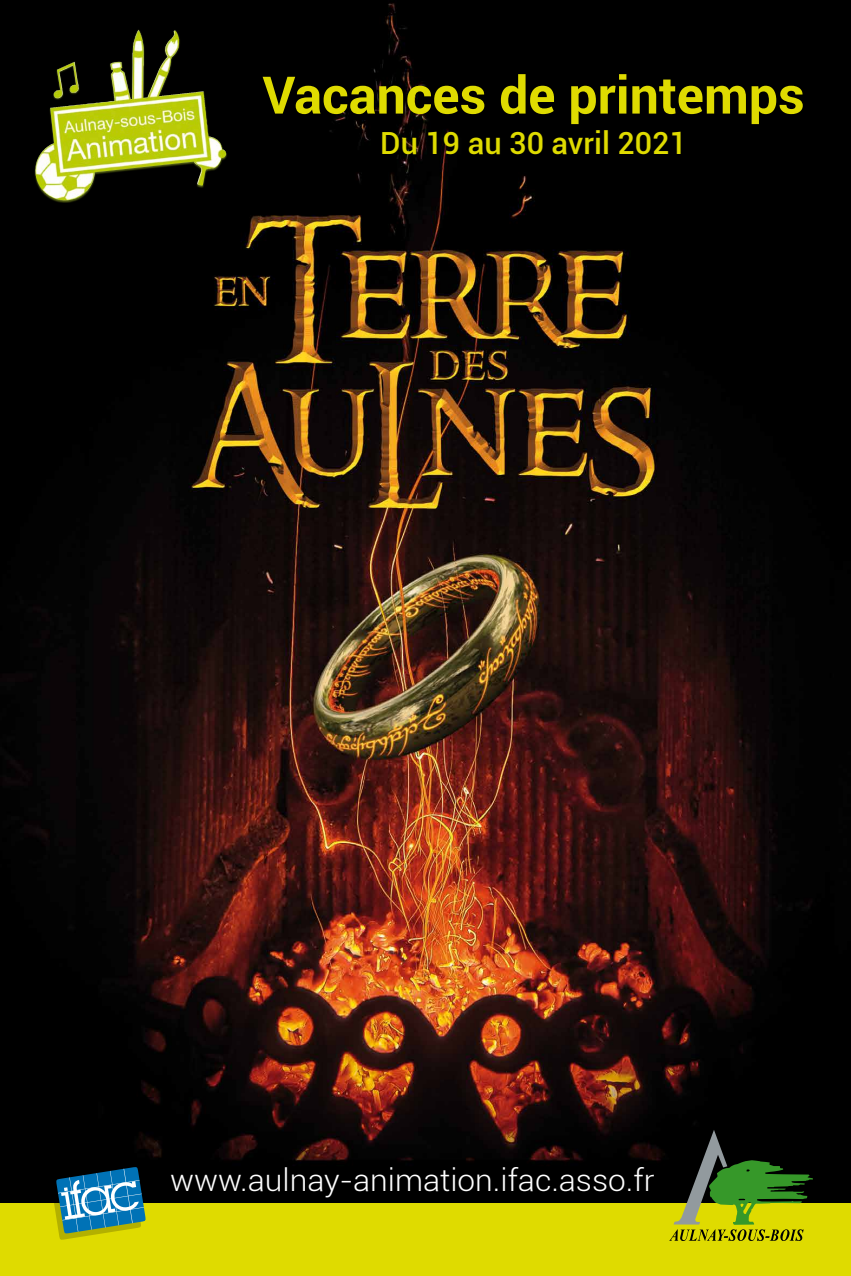
<style>
.page{position:relative;width:851px;height:1276px;background:#fff}
.page>*{position:absolute;margin:0;border:0;box-sizing:border-box;transform-origin:0 0}
.t1{font:700 51.75px "Roboto";color:#dfdb00}
.t2{font:500 30.53px "Roboto";color:#dfdb00}
.t3{font:300 30.45px "Roboto";color:#fff;scale:1.04 1}
</style>
<div class="page">
<img style="left:0;top:0;width:850px;height:1203px">
<svg style="left:34px;top:29px;width:194px;height:174px;background:#525722"></svg>
<img style="left:35px;top:32px;width:102px;height:168px">
<div style="left:0;top:1203px;width:850px;height:73px;background:#dfdb00"></div>
<svg style="left:52px;top:1166px;width:94px;height:73px"></svg>
<svg style="left:669px;top:1129px;width:143px;height:112px"></svg>
<h1 class="t1" style="left:262px;top:59px;width:543px">Vacances de printemps</h1>
<p class="t2" style="left:380px;top:122px;width:308px">Du 19 au 30 avril 2021</p>
<p class="t3" style="left:170px;top:1159px;width:467px">www.aulnay-animation.ifac.asso.fr</p>
</div>
